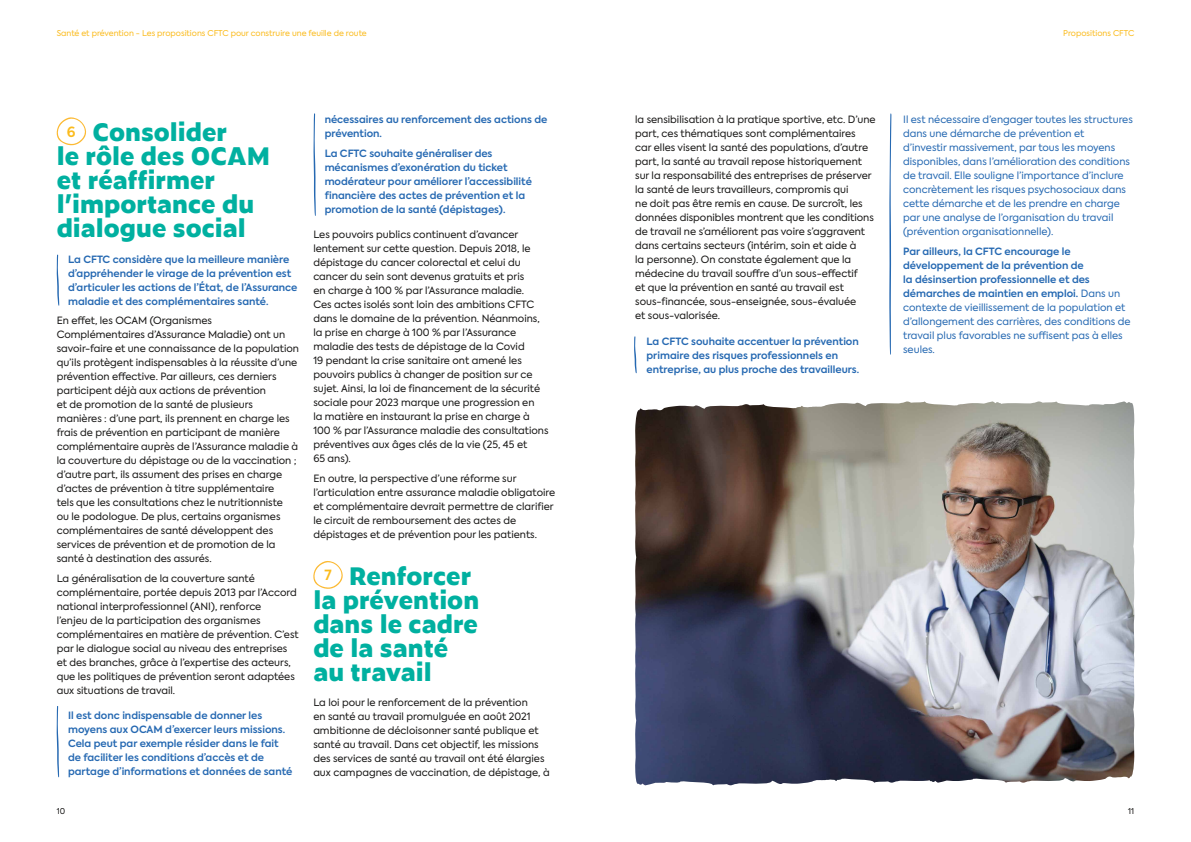
<style>
.page{position:relative;width:1191px;height:842px;background:#fff}
.page>*{position:absolute;margin:0;border:0;box-sizing:border-box;transform-origin:0 0}
.t1{font:800 24px/24px "Zeitung Micro Pro";color:#00b0a0}
.t2{font:10px/14px "Axiforma";color:#181716}
.t3{font:600 10px/14px "Axiforma";color:#2669b2}
.t4{font:10px/14px "Axiforma";color:#2669b2}
.t5{font:8px "Axiforma";color:#fbbb1d}
.t6{font:8px "Axiforma";color:#181716}
.s1{font-weight:600}
</style>
<div class="page">
<svg style="left:56px;top:117px;width:31px;height:29px"></svg>
<svg style="left:313px;top:561px;width:30px;height:28px"></svg>
<svg style="left:313px;top:113px;width:3px;height:103px"></svg>
<svg style="left:56px;top:706px;width:3px;height:71px"></svg>
<svg style="left:889px;top:113px;width:2px;height:242px"></svg>
<svg style="left:634px;top:336px;width:2px;height:37px"></svg>
<svg style="left:635px;top:401px;width:499px;height:385px;background:#7a7c8a"></svg>
<img style="left:635px;top:401px;width:403px;height:265px">
<svg style="left:56px;top:254px;width:3px;height:52px"></svg>
<p class="t5" style="left:57px;top:28px;width:312px">Santé et prévention - Les propositions CFTC pour construire une feuille de route</p>
<h1 class="t1" style="left:57px;top:119px;width:215px;text-indent:10px"><sup>6</sup> Consolider<br>le rôle des OCAM et réaffirmer l’importance du dialogue social</h1>
<p class="t3" style="left:68px;top:252px;width:231px">La CFTC considère que la meilleure manière d’appréhender le virage de la prévention est d’articuler les actions de l’État, de l’Assurance maladie et des complémentaires santé.</p>
<p class="t2" style="left:57px;top:314px;width:244px">En effet, les OCAM (Organismes Complémentaires d’Assurance Maladie) ont un savoir-faire et une connaissance de la population qu’ils protègent indispensables à la réussite d’une prévention effective. Par ailleurs, ces derniers participent déjà aux actions de prévention<br>et de promotion de la santé de plusieurs manières : d’une part, ils prennent en charge les frais de prévention en participant de manière complémentaire auprès de l’Assurance maladie à la couverture du dépistage ou de la vaccination ; d’autre part, ils assument des prises en charge d’actes de prévention à titre supplémentaire<br>tels que les consultations chez le nutritionniste<br>ou le podologue. De plus, certains organismes complémentaires de santé développent des services de prévention et de promotion de la santé à destination des assurés.</p>
<p class="t2" style="left:57px;top:571px;width:243px">La généralisation de la couverture santé complémentaire, portée depuis 2013 par l’Accord national interprofessionnel (ANI), renforce<br>l’enjeu de la participation des organismes complémentaires en matière de prévention. C’est par le dialogue social au niveau des entreprises et des branches, grâce à l’expertise des acteurs, que les politiques de prévention seront adaptées aux situations de travail.</p>
<p class="t3" style="left:68px;top:709px;width:226px">Il est donc indispensable de donner les moyens aux OCAM d’exercer leurs missions.<br>Cela peut par exemple résider dans le fait de faciliter les conditions d’accès et de partage d’informations et données de santé</p>
<p class="t6" style="left:57px;top:806px;width:10px">10</p>
<p class="t3" style="left:325px;top:113px;width:224px">nécessaires au renforcement des actions de prévention.</p>
<p class="t3" style="left:325px;top:147px;width:209px">La CFTC souhaite généraliser des mécanismes d’exonération du ticket modérateur pour améliorer l’accessibilité financière des actes de prévention et la promotion de la santé (dépistages).</p>
<p class="t2" style="left:313px;top:228px;width:237px">Les pouvoirs publics continuent d’avancer lentement sur cette question. Depuis 2018, le dépistage du cancer colorectal et celui du cancer du sein sont devenus gratuits et pris<br>en charge à 100 % par l’Assurance maladie.<br>Ces actes isolés sont loin des ambitions CFTC dans le domaine de la prévention. Néanmoins, la prise en charge à 100 % par l’Assurance maladie des tests de dépistage de la Covid<br>19 pendant la crise sanitaire ont amené les pouvoirs publics à changer de position sur ce sujet. Ainsi, la loi de financement de la sécurité sociale pour 2023 marque une progression en<br>la matière en instaurant la prise en charge à 100 % par l’Assurance maladie des consultations préventives aux âges clés de la vie (25, 45 et<br>65 ans).</p>
<p class="t2" style="left:313px;top:472px;width:243px">En outre, la perspective d’une réforme sur l’articulation entre assurance maladie obligatoire et complémentaire devrait permettre de clarifier le circuit de remboursement des actes de dépistages et de prévention pour les patients.</p>
<h1 class="t1" style="left:313px;top:562px;width:167px;text-indent:11px"><sup>7</sup> Renforcer la prévention dans le cadre de la santé au travail</h1>
<p class="t2" style="left:313px;top:696px;width:238px">La loi pour le renforcement de la prévention<br>en santé au travail promulguée en août 2021 ambitionne de décloisonner santé publique et santé au travail. Dans cet objectif, les missions des services de santé au travail ont été élargies aux campagnes de vaccination, de dépistage, à</p>
<p class="t5" style="left:1063px;top:28px;width:72px">Propositions CFTC</p>
<p class="t2" style="left:635px;top:113px;width:242px">la sensibilisation à la pratique sportive, etc. D’une part, ces thématiques sont complémentaires<br>car elles visent la santé des populations, d’autre part, la santé au travail repose historiquement sur la responsabilité des entreprises de préserver la santé de leurs travailleurs, compromis qui<br>ne doit pas être remis en cause. De surcroît, les données disponibles montrent que les conditions de travail ne s’améliorent pas voire s’aggravent dans certains secteurs (intérim, soin et aide à<br>la personne). On constate également que la médecine du travail souffre d’un sous-effectif<br>et que la prévention en santé au travail est sous-financée, sous-enseignée, sous-évaluée<br>et sous-valorisée.</p>
<p class="t3" style="left:646px;top:334px;width:214px">La CFTC souhaite accentuer la prévention primaire des risques professionnels en entreprise, au plus proche des travailleurs.</p>
<p class="t4" style="left:903px;top:113px;width:231px">Il est nécessaire d’engager toutes les structures dans une démarche de prévention et<br>d’investir massivement, par tous les moyens disponibles, dans l’amélioration des conditions de travail. Elle souligne l’importance d’inclure concrètement les risques psychosociaux dans cette démarche et de les prendre en charge par une analyse de l’organisation du travail (prévention organisationnelle).</p>
<p class="t4" style="left:903px;top:245px;width:229px"><span class="s1">Par ailleurs, la CFTC encourage le développement de la prévention de<br>la désinsertion professionnelle et des démarches de maintien en emploi.</span> Dans un contexte de vieillissement de la population et d’allongement des carrières, des conditions de travail plus favorables ne suffisent pas à elles seules.</p>
<p class="t6" style="left:1128px;top:806px;width:8px">11</p>
</div>
